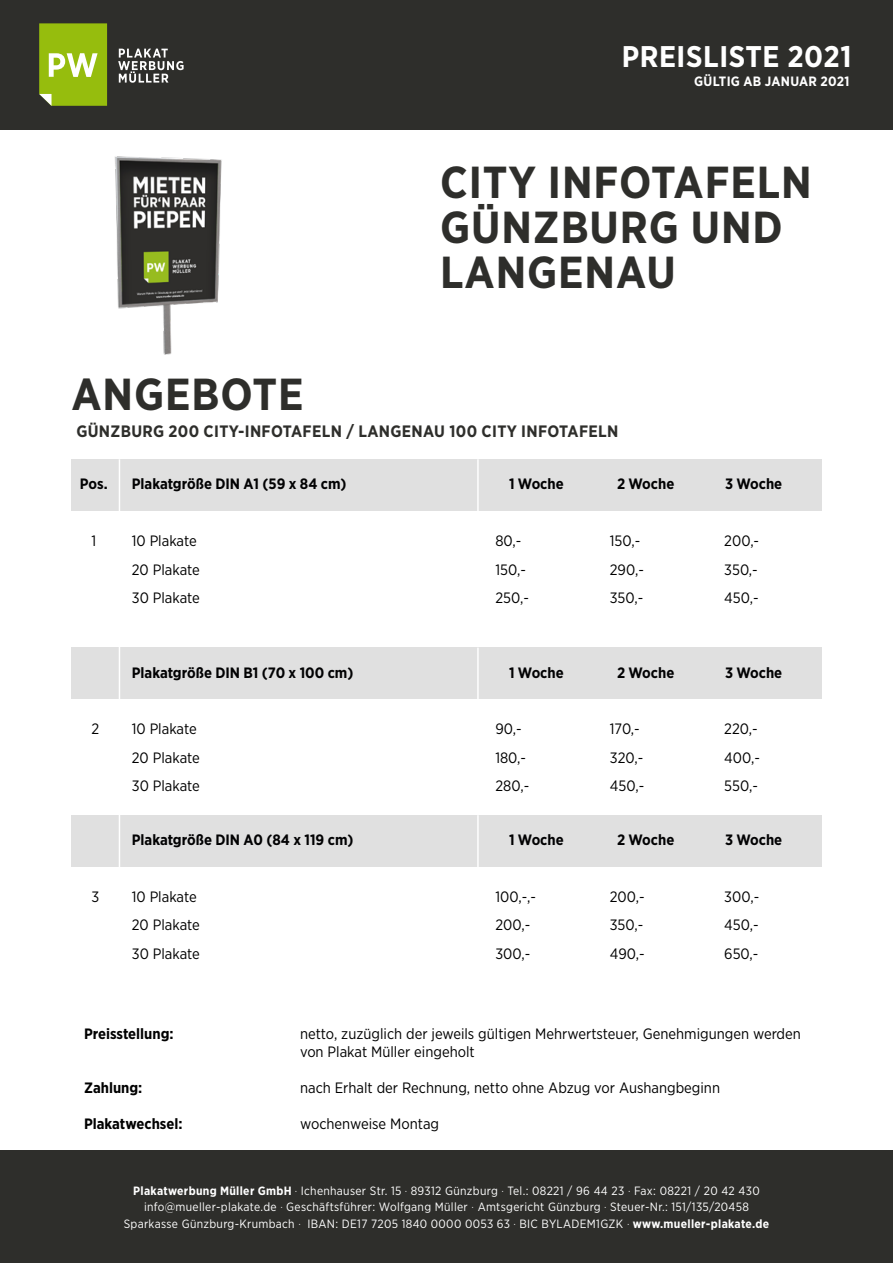
<style>
.page{position:relative;width:893px;height:1263px;background:#fff}
.page>*{position:absolute;margin:0;border:0;box-sizing:border-box;transform-origin:0 0}
.t1{font:700 44.85px/45px "Gotham Narrow";letter-spacing:.02em;color:#2e2e2b}
.t2{font:700 29.85px "Gotham Narrow";letter-spacing:.02em;color:#fff}
.t3{font:700 16.5px "Gotham Narrow";letter-spacing:.02em;color:#2e2e2b}
.t4{font:15px/28.5px "Gotham Narrow";color:#000}
.t5{font:700 15px "Gotham Narrow";color:#020203}
.t6{font:700 15px "Gotham Narrow";color:#000}
.t7{font:700 13.5px "Gotham Narrow";letter-spacing:.02em;color:#fff}
.t8{font:12px/16.5px "Gotham Narrow";letter-spacing:.025em;color:#fff;text-align:center}
.s1{font-weight:700}
.s2{font-weight:300}
</style>
<div class="page">
<div style="left:0;top:1150px;width:893px;height:113px;background:#2e2e2b"></div>
<div style="left:0;top:0;width:893px;height:129px;background:#2e2e2b"></div>
<svg style="left:118px;top:49px;width:66px;height:34px"></svg>
<svg style="left:39px;top:23px;width:68px;height:83px;background:#a0c12b"></svg>
<div style="left:72px;top:459px;width:750px;height:51px;background:#e0e0e0"></div>
<div style="left:72px;top:648px;width:750px;height:51px;background:#e0e0e0"></div>
<div style="left:72px;top:815px;width:750px;height:51px;background:#e0e0e0"></div>
<hr style="left:119px;top:459px;width:1px;height:441px;background:#fff">
<hr style="left:477px;top:459px;width:2px;height:58px;background:#fff">
<hr style="left:477px;top:648px;width:2px;height:57px;background:#fff">
<hr style="left:477px;top:815px;width:2px;height:58px;background:#fff">
<img style="left:114px;top:156px;width:108px;height:199px">
<h2 class="t2" style="left:622px;top:38px;width:231px">PREISLISTE 2021</h2>
<p class="t7" style="left:694px;top:72px;width:157px">GÜLTIG AB JANUAR 2021</p>
<h1 class="t1" style="left:72px;top:372px;width:234px">ANGEBOTE</h1>
<h1 class="t1" style="left:440px;top:159px;width:373px">CITY INFOTAFELN<br>GÜNZBURG UND<br>LANGENAU</h1>
<p class="t3" style="left:76px;top:421px;width:544px">GÜNZBURG 200 CITY-INFOTAFELN / LANGENAU 100 CITY INFOTAFELN</p>
<p class="t5" style="left:80px;top:475px;width:29px">Pos.</p>
<p class="t5" style="left:132px;top:475px;width:216px">Plakatgröße DIN A1 (59 x 84 cm)</p>
<p class="t5" style="left:509px;top:475px;width:56px">1 Woche</p>
<p class="t5" style="left:617px;top:475px;width:59px">2 Woche</p>
<p class="t5" style="left:725px;top:475px;width:59px">3 Woche</p>
<p class="t4" style="left:91px;top:526px;width:6px">1</p>
<p class="t4" style="left:132px;top:526px;width:70px">10 Plakate<br>20 Plakate<br>30 Plakate</p>
<p class="t4" style="left:495px;top:526px;width:35px">80,-<br>150,-<br>250,-</p>
<p class="t4" style="left:610px;top:526px;width:36px">150,-<br>290,-<br>350,-</p>
<p class="t4" style="left:724px;top:526px;width:36px;text-align:justify">200,- 350,- 450,-</p>
<p class="t5" style="left:132px;top:663px;width:223px">Plakatgröße DIN B1 (70 x 100 cm)</p>
<p class="t5" style="left:509px;top:663px;width:56px">1 Woche</p>
<p class="t5" style="left:617px;top:663px;width:59px">2 Woche</p>
<p class="t5" style="left:725px;top:663px;width:59px">3 Woche</p>
<p class="t4" style="left:91px;top:714px;width:9px">2</p>
<p class="t4" style="left:132px;top:714px;width:70px">10 Plakate<br>20 Plakate<br>30 Plakate</p>
<p class="t4" style="left:495px;top:714px;width:35px">90,-<br>180,-<br>280,-</p>
<p class="t4" style="left:610px;top:714px;width:36px">170,-<br>320,-<br>450,-</p>
<p class="t4" style="left:724px;top:714px;width:37px">220,-<br>400,-<br>550,-</p>
<p class="t5" style="left:132px;top:830px;width:223px">Plakatgröße DIN A0 (84 x 119 cm)</p>
<p class="t5" style="left:509px;top:830px;width:56px">1 Woche</p>
<p class="t5" style="left:617px;top:830px;width:59px">2 Woche</p>
<p class="t5" style="left:725px;top:830px;width:59px">3 Woche</p>
<p class="t4" style="left:91px;top:882px;width:9px">3</p>
<p class="t4" style="left:132px;top:882px;width:70px">10 Plakate<br>20 Plakate<br>30 Plakate</p>
<p class="t4" style="left:495px;top:882px;width:42px">100,-,-<br>200,-<br>300,-</p>
<p class="t4" style="left:610px;top:882px;width:36px;text-align:justify">200,- 350,- 490,-</p>
<p class="t4" style="left:724px;top:882px;width:36px;text-align:justify">300,- 450,- 650,-</p>
<p class="t6" style="left:84px;top:1024px;width:91px">Preisstellung:</p>
<p class="t4" style="left:300px;top:1024px;width:502px;line-height:18px">netto, zuzüglich der jeweils gültigen Mehrwertsteuer, Genehmigungen werden von Plakat Müller eingeholt</p>
<p class="t6" style="left:84px;top:1078px;width:60px">Zahlung:</p>
<p class="t4" style="left:300px;top:1073px;width:421px">nach Erhalt der Rechnung, netto ohne Abzug vor Aushangbeginn</p>
<p class="t6" style="left:84px;top:1114px;width:100px">Plakatwechsel:</p>
<p class="t4" style="left:300px;top:1109px;width:141px">wochenweise Montag</p>
<p class="t8" style="left:124px;top:1182px;width:647px"><span class="s1">Plakatwerbung Müller GmbH</span> <span class="s2">·</span> Ichenhauser Str. 15 <span class="s2">·</span> 89312 Günzburg <span class="s2">·</span> Tel.: 08221 / 96 44 23 <span class="s2">·</span> Fax: 08221 / 20 42 430 info@mueller-plakate.de <span class="s2">·</span> Geschäftsführer: Wolfgang Müller <span class="s2">·</span> Amtsgericht Günzburg <span class="s2">·</span> Steuer-Nr.: 151/135/20458<br>Sparkasse Günzburg-Krumbach <span class="s2">·</span> IBAN: DE17 7205 1840 0000 0053 63 <span class="s2">·</span> BIC BYLADEM1GZK <span class="s2">·</span> <span class="s1">www.mueller-plakate.de</span></p>
</div>
